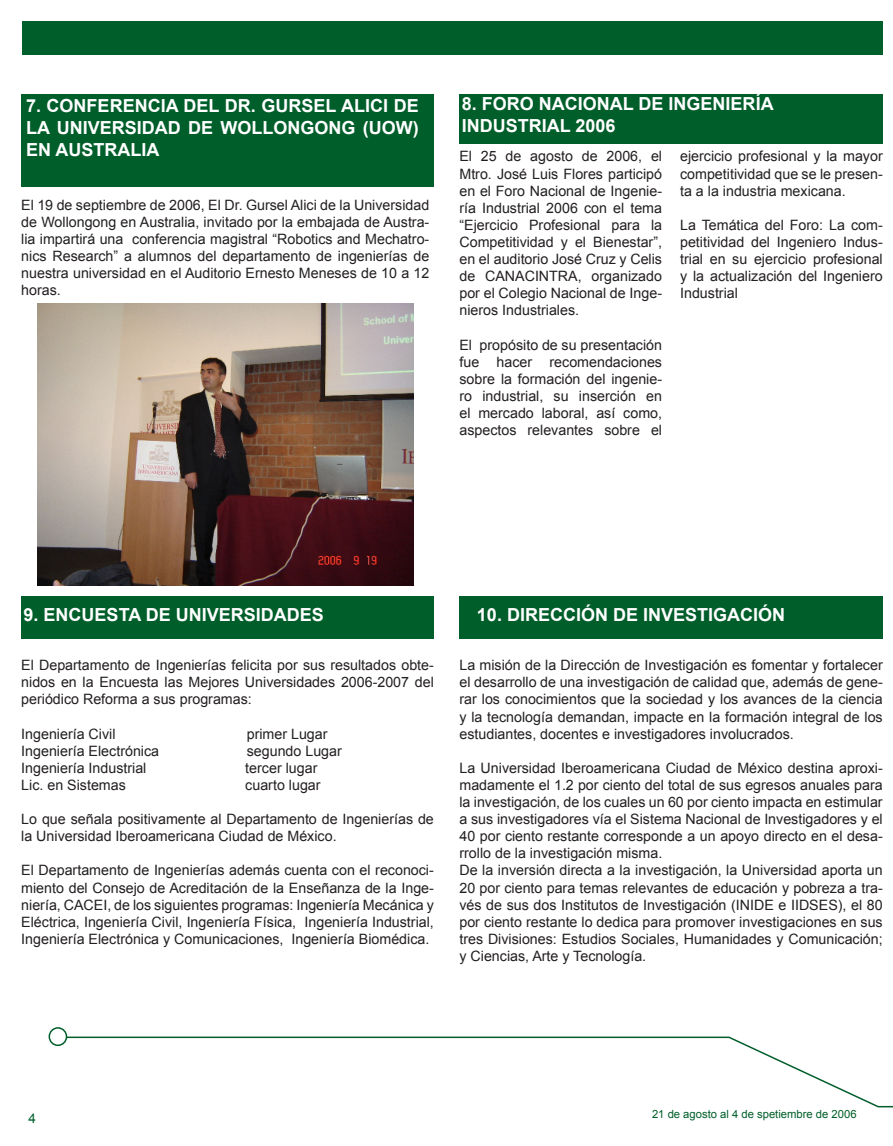
<style>
.page{position:relative;width:893px;height:1146px;background:#fff}
.page>*{position:absolute;margin:0;border:0;box-sizing:border-box;transform-origin:0 0}
.t1{font:700 18px/21.6px "Arial";color:#fff}
.t2{font:14.25px/17.1px "Arial";color:#231f20;text-align:justify}
.t3{font:13.5px "Arial";color:#005e2a}
.t4{font:11.25px "Arial";color:#005e2a}
</style>
<div class="page">
<div style="left:22px;top:21px;width:860px;height:34px;background:#005e2a"></div>
<div style="left:459px;top:94px;width:423px;height:49px;background:#005e2a"></div>
<div style="left:21px;top:596px;width:413px;height:43px;background:#005e2a"></div>
<div style="left:22px;top:94px;width:412px;height:92px;background:#005e2a"></div>
<svg style="left:64px;top:1036px;width:828px;height:72px"></svg>
<div style="left:49px;top:1027px;width:18px;height:19px;border:2px solid #005e2a;border-radius:50%"></div>
<img style="left:37px;top:303px;width:376px;height:282px">
<div style="left:459px;top:596px;width:423px;height:43px;background:#005e2a"></div>
<p class="t1" style="left:26px;top:97px;width:394px;text-align:justify">7. CONFERENCIA DEL DR. GURSEL ALICI DE LA UNIVERSIDAD DE WOLLONGONG (UOW)<br>EN AUSTRALIA</p>
<p class="t1" style="left:24px;top:103px;width:17px">8.</p>
<p class="t2" style="left:21px;top:197px;width:409px">El 19 de septiembre de 2006, El Dr. Gursel Alici de la Universidad de Wollongong en Australia, invitado por la embajada de Austra&shy;lia impartirá una conferencia magistral “Robotics and Mechatro&shy;nics Research” a alumnos del departamento de ingenierías de nuestra universidad en el Auditorio Ernesto Meneses de 10 a 12 horas.</p>
<p class="t1" style="left:462px;top:95px;width:313px">8. FORO NACIONAL DE INGENIERÍA<br>INDUSTRIAL 2006</p>
<p class="t2" style="left:459px;top:149px;width:204px">El 25 de agosto de 2006, el Mtro. José Luis Flores participó en el Foro Nacional de Ingenie&shy;ría Industrial 2006 con el tema “Ejercicio Profesional para la Competitividad y el Bienestar”, en el auditorio José Cruz y Celis de CANACINTRA, organizado por el Colegio Nacional de Inge&shy;nieros Industriales.</p>
<p class="t2" style="left:459px;top:337px;width:204px">El propósito de su presentación fue hacer recomendaciones sobre la formación del ingenie&shy;ro industrial, su inserción en el mercado laboral, así como, aspectos relevantes sobre el</p>
<p class="t2" style="left:680px;top:148px;width:204px">ejercicio profesional y la mayor competitividad que se le presen&shy;ta a la industria mexicana.</p>
<p class="t2" style="left:680px;top:217px;width:204px">La Temática del Foro: La com&shy;petitividad del Ingeniero Indus&shy;trial en su ejercicio profesional y la actualización del Ingeniero Industrial</p>
<p class="t1" style="left:24px;top:606px;width:302px">9. ENCUESTA DE UNIVERSIDADES</p>
<p class="t2" style="left:21px;top:657px;width:414px">El Departamento de Ingenierías felicita por sus resultados obte&shy;nidos en la Encuesta las Mejores Universidades 2006-2007 del periódico Reforma a sus programas:</p>
<p class="t2" style="left:21px;top:726px;width:96px">Ingeniería Civil</p>
<p class="t2" style="left:247px;top:726px;width:82px">primer Lugar</p>
<p class="t2" style="left:21px;top:743px;width:139px">Ingeniería Electrónica</p>
<p class="t2" style="left:247px;top:743px;width:97px">segundo Lugar</p>
<p class="t2" style="left:21px;top:760px;width:127px">Ingeniería Industrial</p>
<p class="t2" style="left:245px;top:760px;width:74px">tercer lugar</p>
<p class="t2" style="left:21px;top:777px;width:106px">Lic. en Sistemas</p>
<p class="t2" style="left:245px;top:777px;width:77px">cuarto lugar</p>
<p class="t2" style="left:21px;top:812px;width:414px">Lo que señala positivamente al Departamento de Ingenierías de la Universidad Iberoamericana Ciudad de México.</p>
<p class="t2" style="left:21px;top:863px;width:414px">El Departamento de Ingenierías además cuenta con el reconoci&shy;miento del Consejo de Acreditación de la Enseñanza de la Inge&shy;niería, CACEI, de los siguientes programas: Ingeniería Mecánica y Eléctrica, Ingeniería Civil, Ingeniería Física, Ingeniería Industrial, Ingeniería Electrónica y Comunicaciones, Ingeniería Biomédica.</p>
<p class="t1" style="left:477px;top:606px;width:310px">10. DIRECCIÓN DE INVESTIGACIÓN</p>
<p class="t2" style="left:459px;top:657px;width:425px">La misión de la Dirección de Investigación es fomentar y fortalecer el desarrollo de una investigación de calidad que, además de gene&shy;rar los conocimientos que la sociedad y los avances de la ciencia y la tecnología demandan, impacte en la formación integral de los estudiantes, docentes e investigadores involucrados.</p>
<p class="t2" style="left:459px;top:760px;width:425px;text-align:left">La Universidad Iberoamericana Ciudad de México destina aproxi&shy;madamente el 1.2 por ciento del total de sus egresos anuales para la investigación, de los cuales un 60 por ciento impacta en estimular a sus investigadores vía el Sistema Nacional de Investigadores y el 40 por ciento restante corresponde a un apoyo directo en el desa&shy;rrollo de la investigación misma.<br>De la inversión directa a la investigación, la Universidad aporta un 20 por ciento para temas relevantes de educación y pobreza a tra&shy;vés de sus dos Institutos de Investigación (INIDE e IIDSES), el 80 por ciento restante lo dedica para promover investigaciones en sus tres Divisiones: Estudios Sociales, Humanidades y Comunicación; y Ciencias, Arte y Tecnología.</p>
<p class="t3" style="left:28px;top:1113px;width:9px">4</p>
<p class="t4" style="left:652px;top:1110px;width:206px">21 de agosto al 4 de spetiembre de 2006</p>
</div>
